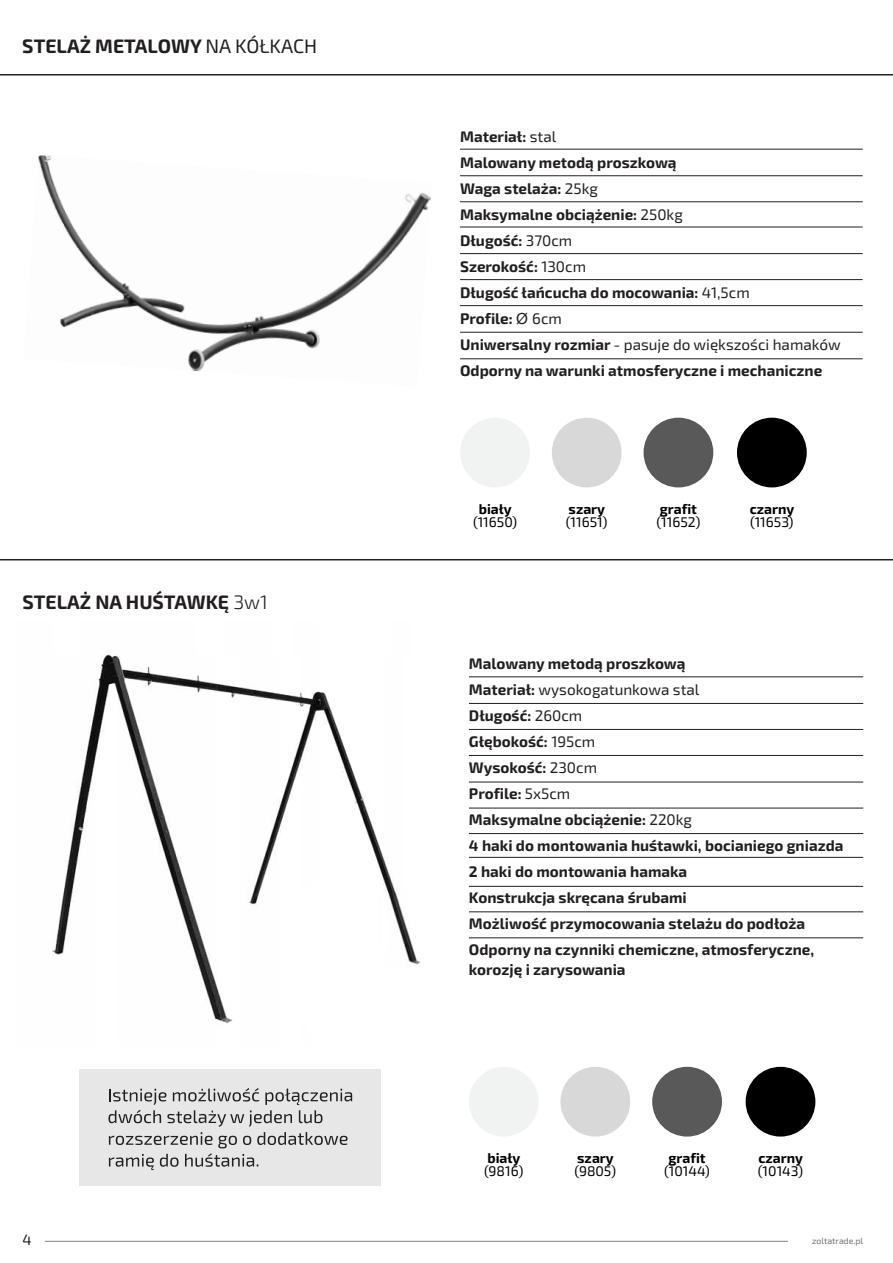
<style>
.page{position:relative;width:893px;height:1263px;background:#fff}
.page>*{position:absolute;margin:0;border:0;box-sizing:border-box;transform-origin:0 0}
.t1{font:700 19.5px "Exo 2";color:#231f20}
.t2{font:700 15.3px/26px "Exo 2";color:#231f20}
.t3{font:15px "Exo 2";color:#231f20}
.t4{font:13.95px "Exo 2";color:#000}
.t5{font:700 13.95px "Exo 2";color:#000}
.t6{font:8.7px "Exo 2";color:#6d6e71}
.s1{font-weight:400}
.s2{font-weight:300}
.s3{font-family:"Arial";font-weight:400}
</style>
<div class="page">
<hr style="left:0;top:74px;width:893px;height:1px;background:#231f20">
<div style="left:460px;top:418px;width:70px;height:69px;background:#f1f2f2;border-radius:50%"></div>
<div style="left:552px;top:418px;width:70px;height:69px;background:#d8d8d8;border-radius:50%"></div>
<div style="left:644px;top:418px;width:69px;height:69px;background:#595959;border-radius:50%"></div>
<div style="left:737px;top:418px;width:70px;height:69px;background:#000;border-radius:50%"></div>
<div style="left:469px;top:1067px;width:70px;height:69px;background:#f1f2f2;border-radius:50%"></div>
<div style="left:560px;top:1067px;width:70px;height:69px;background:#d8d8d8;border-radius:50%"></div>
<div style="left:652px;top:1067px;width:70px;height:69px;background:#595959;border-radius:50%"></div>
<div style="left:746px;top:1067px;width:69px;height:69px;background:#000;border-radius:50%"></div>
<img style="left:52px;top:654px;width:369px;height:370px">
<hr style="left:0;top:559px;width:893px;height:1px;background:#231f20">
<hr style="left:469px;top:677px;width:394px;height:1px;background:#231f20">
<hr style="left:469px;top:703px;width:394px;height:1px;background:#231f20">
<hr style="left:469px;top:729px;width:394px;height:1px;background:#231f20">
<hr style="left:469px;top:755px;width:394px;height:1px;background:#231f20">
<hr style="left:469px;top:782px;width:394px;height:1px;background:#231f20">
<hr style="left:469px;top:808px;width:394px;height:1px;background:#231f20">
<hr style="left:469px;top:833px;width:394px;height:1px;background:#231f20">
<hr style="left:469px;top:857px;width:394px;height:1px;background:#231f20">
<hr style="left:469px;top:886px;width:394px;height:1px;background:#231f20">
<hr style="left:469px;top:911px;width:394px;height:1px;background:#231f20">
<hr style="left:469px;top:937px;width:394px;height:1px;background:#231f20">
<hr style="left:45px;top:1241px;width:743px;height:1px;background:#808285">
<img style="left:38px;top:155px;width:393px;height:217px">
<hr style="left:460px;top:149px;width:403px;height:1px;background:#231f20">
<hr style="left:460px;top:175px;width:403px;height:1px;background:#231f20">
<hr style="left:460px;top:201px;width:403px;height:1px;background:#231f20">
<hr style="left:460px;top:227px;width:403px;height:1px;background:#231f20">
<hr style="left:460px;top:253px;width:403px;height:1px;background:#231f20">
<hr style="left:460px;top:279px;width:403px;height:1px;background:#231f20">
<hr style="left:460px;top:305px;width:403px;height:1px;background:#231f20">
<hr style="left:460px;top:332px;width:403px;height:1px;background:#231f20">
<hr style="left:460px;top:359px;width:403px;height:1px;background:#231f20">
<div style="left:80px;top:1069px;width:301px;height:116px;background:#e8e7e7"></div>
<svg style="left:108px;top:1088px;width:244px;height:83px"></svg>
<p class="t1" style="left:22px;top:34px;width:296px">STELAŻ METALOWY <span class="s1">NA KÓŁKACH</span></p>
<p class="t1" style="left:22px;top:591px;width:247px">STELAŻ NA HUŚTAWKĘ <span class="s2">3w1</span></p>
<p class="t2" style="left:460px;top:123px;width:382px">Materiał: <span class="s1">stal<br></span>Malowany metodą proszkową<br>Waga stelaża: <span class="s1">25kg<br></span>Maksymalne obciążenie: <span class="s1">250kg<br></span>Długość: <span class="s1">370cm<br></span>Szerokość: <span class="s1">130cm<br></span>Długość łańcucha do mocowania: <span class="s1">41,5cm<br></span>Profile: <span class="s3">Ø</span> <span class="s1">6cm<br></span>Uniwersalny rozmiar <span class="s1">- pasuje do większości hamaków<br></span>Odporny na warunki atmosferyczne i mechaniczne</p>
<p class="t5" style="left:479px;top:500px;width:34px">biały</p>
<p class="t4" style="left:473px;top:514px;width:46px">(11650)</p>
<p class="t5" style="left:569px;top:500px;width:38px">szary</p>
<p class="t4" style="left:566px;top:514px;width:43px">(11651)</p>
<p class="t5" style="left:660px;top:500px;width:39px">grafit</p>
<p class="t4" style="left:656px;top:514px;width:45px">(11652)</p>
<p class="t5" style="left:750px;top:500px;width:46px">czarny</p>
<p class="t4" style="left:750px;top:514px;width:45px">(11653)</p>
<p class="t2" style="left:469px;top:651px;width:376px">Malowany metodą proszkową<br>Materiał: <span class="s1">wysokogatunkowa stal<br></span>Długość: <span class="s1">260cm<br></span>Głębokość: <span class="s1">195cm<br></span>Wysokość: <span class="s1">230cm<br></span>Profile: <span class="s1">5x5cm<br></span>Maksymalne obciążenie: <span class="s1">220kg<br></span>4 haki do montowania huśtawki, bocianiego gniazda<br>2 haki do montowania hamaka<br>Konstrukcja skręcana śrubami<br>Możliwość przymocowania stelażu do podłoża<br>Odporny na czynniki chemiczne, atmosferyczne,</p>
<p class="t2" style="left:469px;top:957px;width:158px">korozję i zarysowania</p>
<p class="t5" style="left:487px;top:1149px;width:34px">biały</p>
<p class="t4" style="left:484px;top:1163px;width:41px">(9816)</p>
<p class="t5" style="left:577px;top:1149px;width:38px">szary</p>
<p class="t4" style="left:574px;top:1163px;width:43px">(9805)</p>
<p class="t5" style="left:668px;top:1149px;width:39px">grafit</p>
<p class="t4" style="left:664px;top:1163px;width:47px">(10144)</p>
<p class="t5" style="left:758px;top:1149px;width:46px">czarny</p>
<p class="t4" style="left:758px;top:1163px;width:47px">(10143)</p>
<p class="t3" style="left:22px;top:1231px;width:11px">4</p>
<p class="t6" style="left:812px;top:1235px;width:53px">zoltatrade.pl</p>
</div>
